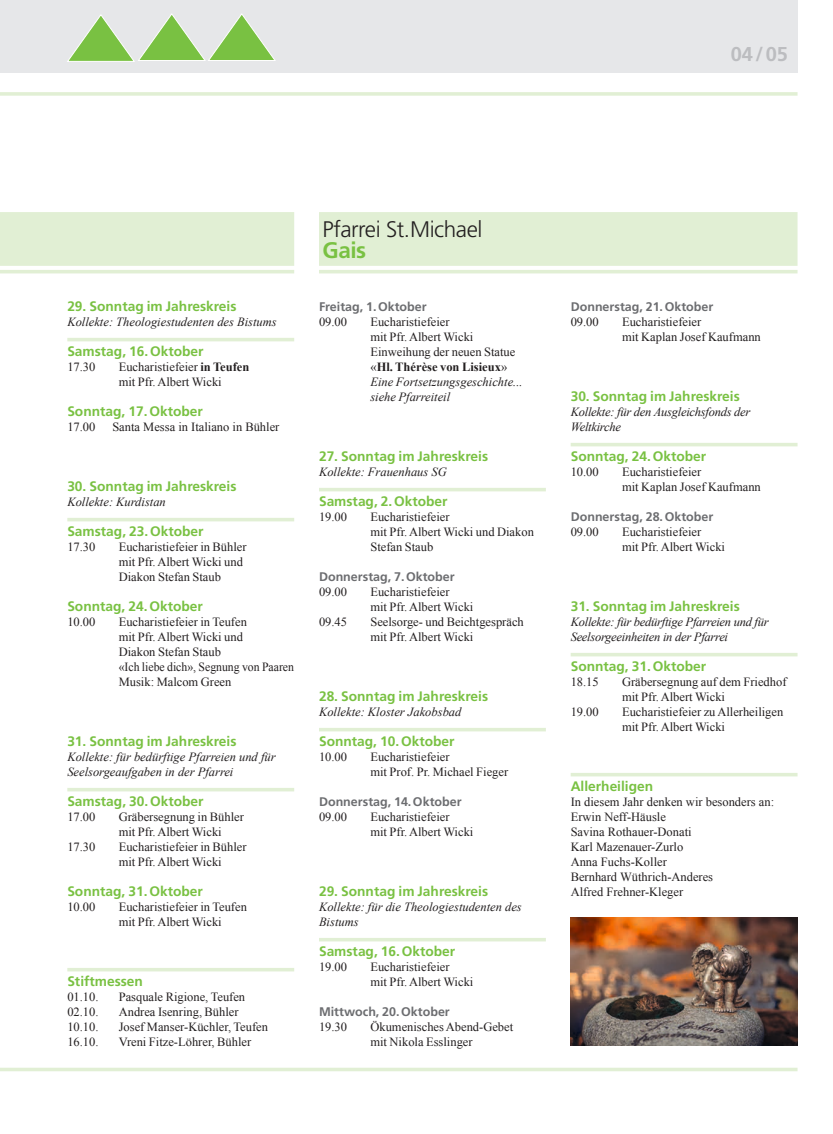
<style>
.page{position:relative;width:833px;height:1134px;background:#fff}
.page>*{position:absolute;margin:0;border:0;box-sizing:border-box;transform-origin:0 0}
.t1{font:300 22.5px "Frutiger LT Std";letter-spacing:-.02em;color:#231f20}
.t2{font:700 22.5px "Frutiger LT Std";color:#79c142}
.t3{font:700 20px "Frutiger LT Std";color:#bcbdc0}
.t4{font:700 13.75px "Frutiger LT Std";color:#79c142}
.t5{font:12.5px/15px "Times New Roman";color:#231f20}
.t6{font:italic 12.5px/15px "Times New Roman";color:#231f20}
.t7{font:700 12.5px "Frutiger LT Std";color:#6c6d70}
.t8{font:italic 12.5px/15px "Times New Roman";letter-spacing:-.02em;color:#231f20}
.s1{font-weight:700}
.s2{font-style:italic}
</style>
<div class="page">
<div style="left:0;top:212px;width:294px;height:54px;background:#e1efd4"></div>
<hr style="left:0;top:270px;width:294px;height:3px;background:#e1efd4">
<div style="left:319px;top:212px;width:478px;height:54px;background:#e1efd4"></div>
<hr style="left:319px;top:270px;width:478px;height:3px;background:#e1efd4">
<div style="left:0;top:0;width:797px;height:73px;background:#e6e7e9"></div>
<hr style="left:0;top:92px;width:797px;height:4px;background:#e1efd4">
<svg style="left:67px;top:14px;width:208px;height:48px"></svg>
<hr style="left:0;top:1068px;width:797px;height:3px;background:#e1efd4">
<hr style="left:67px;top:338px;width:227px;height:3px;background:#e1efd4">
<hr style="left:67px;top:518px;width:227px;height:3px;background:#e1efd4">
<hr style="left:67px;top:788px;width:227px;height:3px;background:#e1efd4">
<hr style="left:67px;top:968px;width:227px;height:3px;background:#e1efd4">
<hr style="left:319px;top:488px;width:227px;height:3px;background:#e1efd4">
<hr style="left:319px;top:728px;width:227px;height:3px;background:#e1efd4">
<hr style="left:319px;top:938px;width:227px;height:3px;background:#e1efd4">
<hr style="left:570px;top:443px;width:227px;height:3px;background:#e1efd4">
<hr style="left:570px;top:653px;width:227px;height:3px;background:#e1efd4">
<hr style="left:570px;top:773px;width:227px;height:3px;background:#e1efd4">
<img style="left:570px;top:918px;width:227px;height:128px">
<h2 class="t3" style="left:730px;top:42px;width:59px">04/05</h2>
<p class="t4" style="left:67px;top:298px;width:171px">29. Sonntag im Jahreskreis</p>
<p class="t6" style="left:67px;top:314px;width:211px">Kollekte: Theologiestudenten des Bistums</p>
<p class="t4" style="left:67px;top:343px;width:138px">Samstag, 16.Oktober</p>
<p class="t5" style="left:67px;top:359px;width:30px">17.30</p>
<p class="t5" style="left:119px;top:359px;width:132px">Eucharistiefeier <span class="s1">in Teufen </span>mit Pfr. Albert Wicki</p>
<p class="t4" style="left:67px;top:403px;width:137px">Sonntag, 17.Oktober</p>
<p class="t5" style="left:67px;top:419px;width:30px">17.00</p>
<p class="t5" style="left:112px;top:419px;width:168px">Santa Messa in Italiano in Bühler</p>
<p class="t4" style="left:67px;top:478px;width:171px">30. Sonntag im Jahreskreis</p>
<p class="t6" style="left:67px;top:494px;width:100px">Kollekte: Kurdistan</p>
<p class="t4" style="left:67px;top:523px;width:138px">Samstag, 23.Oktober</p>
<p class="t5" style="left:67px;top:539px;width:30px">17.30</p>
<p class="t5" style="left:119px;top:539px;width:129px">Eucharistiefeier in Bühler mit Pfr. Albert Wicki und<br>Diakon Stefan Staub</p>
<p class="t4" style="left:67px;top:598px;width:137px">Sonntag, 24.Oktober</p>
<p class="t5" style="left:67px;top:614px;width:30px">10.00</p>
<p class="t5" style="left:119px;top:614px;width:177px">Eucharistiefeier in Teufen<br>mit Pfr. Albert Wicki und<br>Diakon Stefan Staub<br>«Ich liebe dich», Segnung von Paaren<br>Musik: Malcom Green</p>
<p class="t4" style="left:67px;top:733px;width:171px">31. Sonntag im Jahreskreis</p>
<p class="t6" style="left:67px;top:749px;width:210px">Kollekte: für bedürftige Pfarreien und für<br>Seelsorgeaufgaben in der Pfarrei</p>
<p class="t4" style="left:67px;top:793px;width:138px">Samstag, 30.Oktober</p>
<p class="t5" style="left:67px;top:809px;width:30px">17.00</p>
<p class="t5" style="left:119px;top:809px;width:127px">Gräbersegnung in Bühler mit Pfr. Albert Wicki</p>
<p class="t5" style="left:67px;top:839px;width:30px">17.30</p>
<p class="t5" style="left:119px;top:839px;width:129px">Eucharistiefeier in Bühler mit Pfr. Albert Wicki</p>
<p class="t4" style="left:67px;top:883px;width:137px">Sonntag, 31.Oktober</p>
<p class="t5" style="left:67px;top:899px;width:30px">10.00</p>
<p class="t5" style="left:119px;top:899px;width:130px">Eucharistiefeier in Teufen mit Pfr. Albert Wicki</p>
<p class="t4" style="left:67px;top:973px;width:77px">Stiftmessen</p>
<p class="t5" style="left:67px;top:989px;width:33px">01.10.</p>
<p class="t5" style="left:119px;top:989px;width:128px">Pasquale Rigione, Teufen</p>
<p class="t5" style="left:67px;top:1004px;width:33px">02.10.</p>
<p class="t5" style="left:119px;top:1004px;width:121px">Andrea Isenring, Bühler</p>
<p class="t5" style="left:67px;top:1019px;width:33px">10.10.</p>
<p class="t5" style="left:119px;top:1019px;width:151px">Josef Manser-Küchler, Teufen</p>
<p class="t5" style="left:67px;top:1034px;width:33px">16.10.</p>
<p class="t5" style="left:119px;top:1034px;width:134px">Vreni Fitze-Löhrer, Bühler</p>
<h1 class="t1" style="left:322px;top:217px;width:161px">Pfarrei St.Michael</h1>
<h1 class="t2" style="left:322px;top:236px;width:45px">Gais</h1>
<p class="t7" style="left:319px;top:299px;width:109px">Freitag, 1.Oktober</p>
<p class="t5" style="left:319px;top:314px;width:30px">09.00</p>
<p class="t5" style="left:370px;top:314px;width:154px">Eucharistiefeier<br>mit Pfr. Albert Wicki<br>Einweihung der neuen Statue «<span class="s1">Hl. Thérèse von Lisieux</span>»<br><span class="s2">Eine Fortsetzungsgeschichte... siehe Pfarreiteil</span></p>
<p class="t4" style="left:319px;top:448px;width:171px">27. Sonntag im Jahreskreis</p>
<p class="t6" style="left:319px;top:464px;width:129px">Kollekte: Frauenhaus SG</p>
<p class="t4" style="left:319px;top:493px;width:130px">Samstag, 2.Oktober</p>
<p class="t5" style="left:319px;top:509px;width:30px">19.00</p>
<p class="t5" style="left:370px;top:509px;width:165px">Eucharistiefeier<br>mit Pfr. Albert Wicki und Diakon<br>Stefan Staub</p>
<p class="t7" style="left:319px;top:569px;width:137px">Donnerstag, 7.Oktober</p>
<p class="t5" style="left:319px;top:584px;width:30px">09.00</p>
<p class="t5" style="left:370px;top:584px;width:104px">Eucharistiefeier<br>mit Pfr. Albert Wicki</p>
<p class="t5" style="left:319px;top:614px;width:30px">09.45</p>
<p class="t5" style="left:370px;top:614px;width:155px">Seelsorge- und Beichtgespräch mit Pfr. Albert Wicki</p>
<p class="t4" style="left:319px;top:688px;width:171px">28. Sonntag im Jahreskreis</p>
<p class="t6" style="left:319px;top:704px;width:144px">Kollekte: Kloster Jakobsbad</p>
<p class="t4" style="left:319px;top:733px;width:137px">Sonntag, 10.Oktober</p>
<p class="t5" style="left:319px;top:749px;width:30px">10.00</p>
<p class="t5" style="left:370px;top:749px;width:139px">Eucharistiefeier<br>mit Prof. Pr. Michael Fieger</p>
<p class="t7" style="left:319px;top:794px;width:144px">Donnerstag, 14.Oktober</p>
<p class="t5" style="left:319px;top:809px;width:30px">09.00</p>
<p class="t5" style="left:370px;top:809px;width:104px">Eucharistiefeier<br>mit Pfr. Albert Wicki</p>
<p class="t4" style="left:319px;top:883px;width:171px">29. Sonntag im Jahreskreis</p>
<p class="t6" style="left:319px;top:899px;width:204px">Kollekte: für die Theologiestudenten des<br>Bistums</p>
<p class="t4" style="left:319px;top:943px;width:138px">Samstag, 16.Oktober</p>
<p class="t5" style="left:319px;top:959px;width:30px">19.00</p>
<p class="t5" style="left:370px;top:959px;width:104px">Eucharistiefeier<br>mit Pfr. Albert Wicki</p>
<p class="t7" style="left:319px;top:1004px;width:132px">Mittwoch, 20.Oktober</p>
<p class="t5" style="left:319px;top:1019px;width:30px">19.30</p>
<p class="t5" style="left:370px;top:1019px;width:144px">Ökumenisches Abend-Gebet mit Nikola Esslinger</p>
<p class="t7" style="left:570px;top:299px;width:144px">Donnerstag, 21.Oktober</p>
<p class="t5" style="left:570px;top:314px;width:30px">09.00</p>
<p class="t5" style="left:622px;top:314px;width:140px">Eucharistiefeier<br>mit Kaplan Josef Kaufmann</p>
<p class="t4" style="left:570px;top:388px;width:171px">30. Sonntag im Jahreskreis</p>
<p class="t8" style="left:570px;top:404px;width:181px">Kollekte: für den Ausgleichsfonds der<br>Weltkirche</p>
<p class="t4" style="left:570px;top:448px;width:137px">Sonntag, 24.Oktober</p>
<p class="t5" style="left:570px;top:464px;width:30px">10.00</p>
<p class="t5" style="left:622px;top:464px;width:140px">Eucharistiefeier<br>mit Kaplan Josef Kaufmann</p>
<p class="t7" style="left:570px;top:509px;width:144px">Donnerstag, 28.Oktober</p>
<p class="t5" style="left:570px;top:524px;width:30px">09.00</p>
<p class="t5" style="left:622px;top:524px;width:104px">Eucharistiefeier<br>mit Pfr. Albert Wicki</p>
<p class="t4" style="left:570px;top:598px;width:171px">31. Sonntag im Jahreskreis</p>
<p class="t8" style="left:570px;top:614px;width:199px">Kollekte: für bedürftige Pfarreien und für<br>Seelsorgeeinheiten in der Pfarrei</p>
<p class="t4" style="left:570px;top:658px;width:137px">Sonntag, 31.Oktober</p>
<p class="t5" style="left:570px;top:674px;width:30px">18.15</p>
<p class="t5" style="left:622px;top:674px;width:166px">Gräbersegnung auf dem Friedhof mit Pfr. Albert Wicki</p>
<p class="t5" style="left:570px;top:704px;width:30px">19.00</p>
<p class="t5" style="left:622px;top:704px;width:163px">Eucharistiefeier zu Allerheiligen mit Pfr. Albert Wicki</p>
<p class="t4" style="left:570px;top:778px;width:84px">Allerheiligen</p>
<p class="t5" style="left:570px;top:794px;width:205px">In diesem Jahr denken wir besonders an:<br>Erwin Neff-Häusle<br>Savina Rothauer-Donati<br>Karl Mazenauer-Zurlo<br>Anna Fuchs-Koller<br>Bernhard Wüthrich-Anderes<br>Alfred Frehner-Kleger</p>
</div>
